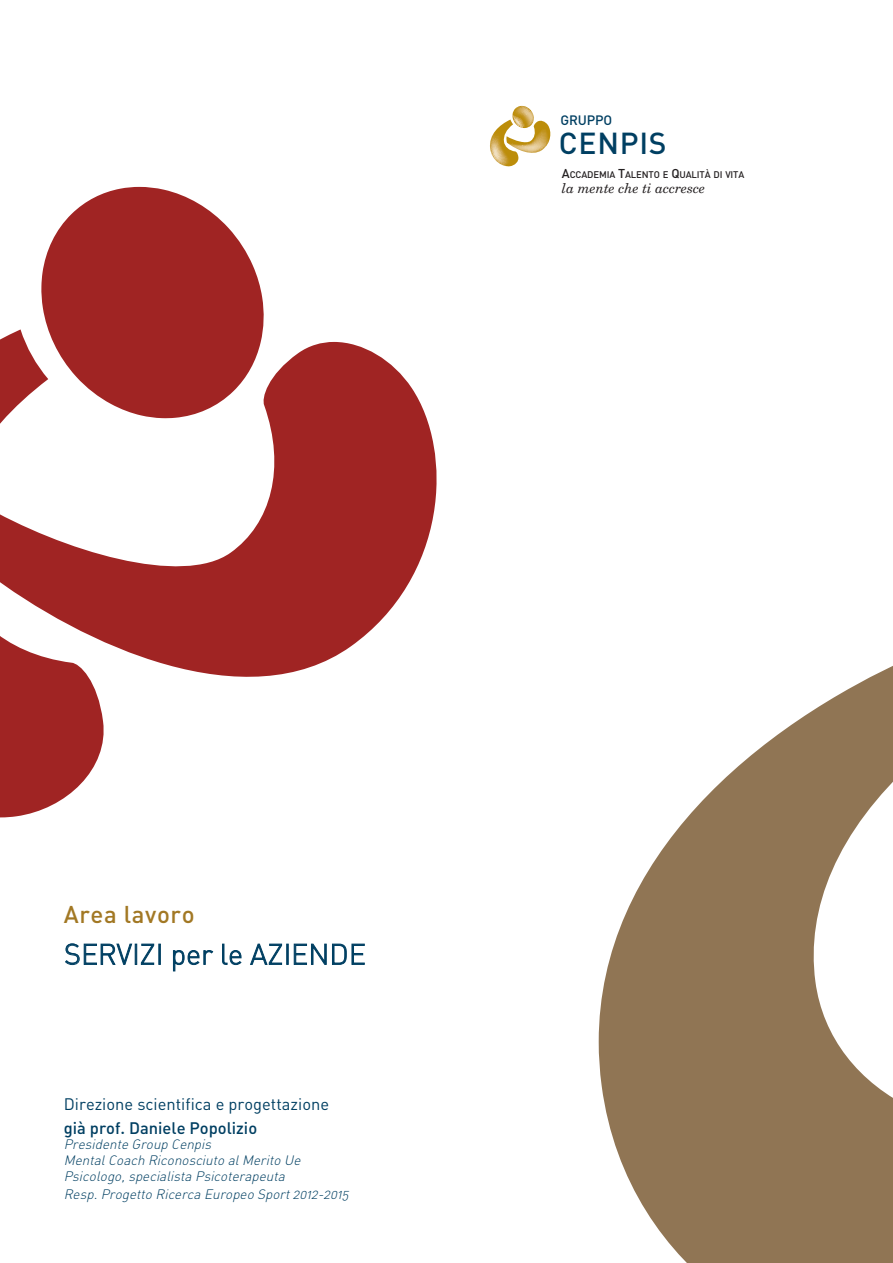
<style>
.page{position:relative;width:893px;height:1263px;background:#fff}
.page>*{position:absolute;margin:0;border:0;box-sizing:border-box;transform-origin:0 0}
.t1{font:500 30px "DIN";letter-spacing:.025em;color:#003f62}
.t2{font:28.5px "DIN Light Alternate";letter-spacing:.005em;color:#003f62}
.t3{font:500 24px "DIN";letter-spacing:.025em;color:#a27824}
.t4{font:16.5px/23.5px "DIN";color:#003f62}
.t5{font:italic 13.5px/15.8px "DIN Light Alternate";color:#003f62}
.t6{font:italic 13.5px "New Century Schlbk";color:#231f20}
.t7{font:500 13.5px "DIN";letter-spacing:-.015em;color:#003f62}
.t8{font:500 9.6px "DIN";letter-spacing:-.015em;color:#231f20}
.s1{font-size:12.75px}
.s2{font-family:"DIN Medium Alternate"}
</style>
<div class="page">
<svg style="left:599px;top:666px;width:294px;height:597px;fill:#907554"></svg>
<svg style="left:41px;top:187px;width:223px;height:155px;fill:#a02423"></svg>
<svg style="left:0;top:329px;width:109px;height:489px;fill:#a02423"></svg>
<svg style="left:0;top:342px;width:437px;height:378px;fill:#a02423"></svg>
<svg style="left:490px;top:106px;width:60px;height:60px"></svg>
<p class="t7" style="left:561px;top:112px;width:53px">GRUPPO</p>
<p class="t1" style="left:559px;top:127px;width:109px">CENPIS</p>
<p class="t8" style="left:562px;top:170px;width:184px"><span class="s1">A</span>CCADEMIA <span class="s1">T</span>ALENTO E <span class="s1">Q</span>UALITÀ DI VITA</p>
<p class="t6" style="left:562px;top:183px;width:145px">la mente che ti accresce</p>
<p class="t3" style="left:64px;top:900px;width:132px">Area lavoro</p>
<p class="t2" style="left:64px;top:944px;width:303px">SERVIZI per le AZIENDE</p>
<p class="t4" style="left:64px;top:1093px;width:267px">Direzione scientifica e progettazione <span class="s2">già prof. Daniele Popolizio</span></p>
<p class="t5" style="left:64px;top:1138px;width:241px">Presidente Group Cenpis<br>MentalCoach Riconosciuto alMerito Ue<br>Psicologo,specialista Psicoterapeuta</p>
<p class="t5" style="left:64px;top:1188px;width:289px">Resp.Progetto Ricerca Europeo Sport2012-2015</p>
</div>
